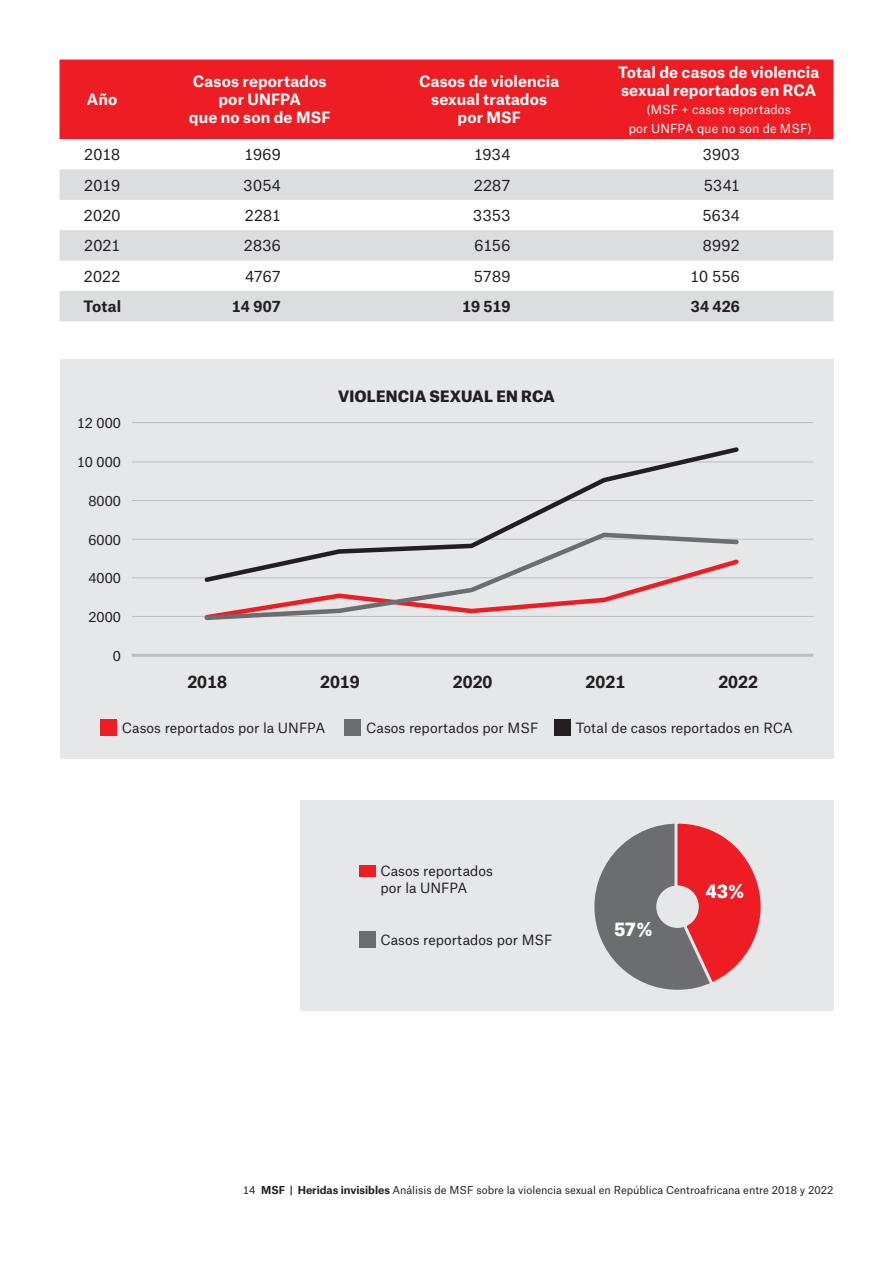
<style>
.page{position:relative;width:893px;height:1263px;background:#fff}
.page>*{position:absolute;margin:0;border:0;box-sizing:border-box;transform-origin:0 0}
.Texto{font:900 18px "Atlas Grotesk TF";color:#fff}
.t1{font:700 16.5px "Atlas Grotesk TF";color:#231f20}
.Texto-2{font:700 15px/18px "Atlas Grotesk TF";letter-spacing:.005em;color:#fff;text-align:center}
.Texto-3{font:15px "Atlas Grotesk TF";letter-spacing:.02em;color:#231f20}
.Texto-4{font:700 15px "Atlas Grotesk TF";letter-spacing:.005em;color:#231f20}
.Subtítulos_01{font:900 15px "Atlas Grotesk TF";letter-spacing:.01em;color:#231f20}
.t2{font:13.5px/16.2px "Atlas Grotesk TF";color:#231f20}
.Texto-5{font:12px "Atlas Grotesk TF";letter-spacing:.01em;color:#fff}
.t3{font:10.5px "Atlas Grotesk TF";color:#231f20}
.s1{font-weight:700}
</style>
<div class="page">
<div style="left:60px;top:60px;width:773px;height:79px;background:#ee1d23"></div>
<svg style="left:60px;top:169px;width:773px;height:152px;fill:#dcdddf"></svg>
<div style="left:300px;top:801px;width:533px;height:210px;background:#e6e7e9"></div>
<svg style="left:594px;top:823px;width:167px;height:167px"></svg>
<div style="left:359px;top:865px;width:16px;height:12px;background:#ee1d23"></div>
<div style="left:359px;top:931px;width:16px;height:17px;background:#6c6d70"></div>
<div style="left:60px;top:360px;width:773px;height:399px;background:#e6e7e9"></div>
<hr style="left:132px;top:616px;width:681px;height:1px;background:#bcbdc0">
<hr style="left:132px;top:577px;width:681px;height:1px;background:#bcbdc0">
<hr style="left:132px;top:539px;width:681px;height:1px;background:#bcbdc0">
<hr style="left:132px;top:500px;width:681px;height:1px;background:#bcbdc0">
<hr style="left:132px;top:461px;width:681px;height:1px;background:#bcbdc0">
<hr style="left:132px;top:422px;width:681px;height:1px;background:#bcbdc0">
<hr style="left:132px;top:654px;width:681px;height:3px;background:#bcbdc0">
<div style="left:100px;top:719px;width:17px;height:16px;background:#ee1d23"></div>
<div style="left:345px;top:719px;width:16px;height:16px;background:#6c6d70"></div>
<div style="left:554px;top:719px;width:17px;height:16px;background:#231f20"></div>
<svg style="left:204px;top:585px;width:460px;height:36px"></svg>
<svg style="left:201px;top:447px;width:541px;height:138px"></svg>
<p class="Texto-2" style="left:87px;top:89px;width:32px">Año</p>
<p class="Texto-2" style="left:189px;top:71px;width:143px">Casos reportados por UNFPA<br>que no son de MSF</p>
<p class="Texto-2" style="left:419px;top:71px;width:142px">Casos de violencia sexual tratados por MSF</p>
<p class="Texto-2" style="left:618px;top:61px;width:202px;text-align:left">Total de casos de violencia sexual reportados en RCA</p>
<p class="Texto-5" style="left:646px;top:100px;width:146px">(MSF + casos reportados</p>
<p class="Texto-5" style="left:629px;top:119px;width:185px">por UNFPA que no son de MSF)</p>
<p class="Texto-3" style="left:84px;top:143px;width:37px">2018</p>
<p class="Texto-3" style="left:244px;top:143px;width:38px">1969</p>
<p class="Texto-3" style="left:474px;top:143px;width:38px">1934</p>
<p class="Texto-3" style="left:703px;top:143px;width:39px">3903</p>
<p class="Texto-3" style="left:84px;top:173px;width:37px">2019</p>
<p class="Texto-3" style="left:244px;top:173px;width:39px">3054</p>
<p class="Texto-3" style="left:474px;top:173px;width:38px">2287</p>
<p class="Texto-3" style="left:704px;top:173px;width:38px">5341</p>
<p class="Texto-3" style="left:84px;top:203px;width:38px">2020</p>
<p class="Texto-3" style="left:245px;top:203px;width:38px">2281</p>
<p class="Texto-3" style="left:473px;top:203px;width:39px">3353</p>
<p class="Texto-3" style="left:702px;top:203px;width:39px">5634</p>
<p class="Texto-3" style="left:84px;top:234px;width:38px">2021</p>
<p class="Texto-3" style="left:244px;top:234px;width:39px">2836</p>
<p class="Texto-3" style="left:474px;top:234px;width:37px">6156</p>
<p class="Texto-3" style="left:703px;top:234px;width:39px">8992</p>
<p class="Texto-3" style="left:84px;top:264px;width:38px">2022</p>
<p class="Texto-3" style="left:245px;top:264px;width:37px">4767</p>
<p class="Texto-3" style="left:474px;top:264px;width:38px">5789</p>
<p class="Texto-3" style="left:690px;top:264px;width:51px">10 556</p>
<p class="Texto-4" style="left:83px;top:294px;width:39px">Total</p>
<p class="Texto-4" style="left:232px;top:294px;width:51px">14 907</p>
<p class="Texto-4" style="left:462px;top:294px;width:50px">19 519</p>
<p class="Texto-4" style="left:691px;top:294px;width:51px">34 426</p>
<p class="t2" style="left:77px;top:413px;width:46px">12 000</p>
<p class="t2" style="left:77px;top:452px;width:46px">10 000</p>
<p class="t2" style="left:89px;top:491px;width:34px">8000</p>
<p class="t2" style="left:89px;top:530px;width:34px">6000</p>
<p class="t2" style="left:89px;top:569px;width:34px">4000</p>
<p class="t2" style="left:89px;top:607px;width:34px">2000</p>
<p class="t2" style="left:113px;top:646px;width:10px">0</p>
<p class="Subtítulos_01" style="left:338px;top:383px;width:218px">VIOLENCIA SEXUAL EN RCA</p>
<p class="t1" style="left:187px;top:668px;width:41px">2018</p>
<p class="t1" style="left:320px;top:668px;width:41px">2019</p>
<p class="t1" style="left:453px;top:668px;width:41px">2020</p>
<p class="t1" style="left:586px;top:668px;width:41px">2021</p>
<p class="t1" style="left:718px;top:668px;width:41px">2022</p>
<p class="t2" style="left:122px;top:718px;width:205px">Casos reportados por la UNFPA</p>
<p class="t2" style="left:366px;top:718px;width:174px">Casos reportados por MSF</p>
<p class="t2" style="left:576px;top:718px;width:218px">Total de casos reportados en RCA</p>
<p class="t2" style="left:380px;top:862px;width:114px">Casos reportados por la UNFPA</p>
<p class="t2" style="left:380px;top:930px;width:174px">Casos reportados por MSF</p>
<p class="Texto" style="left:614px;top:914px;width:40px">57 %</p>
<p class="Texto" style="left:706px;top:876px;width:40px">43 %</p>
<p class="t3" style="left:243px;top:1182px;width:592px">14 <span class="s1">MSF | Heridas invisibles</span> Análisis de MSF sobre la violencia sexual en República Centroafricana entre 2018 y 2022</p>
</div>
